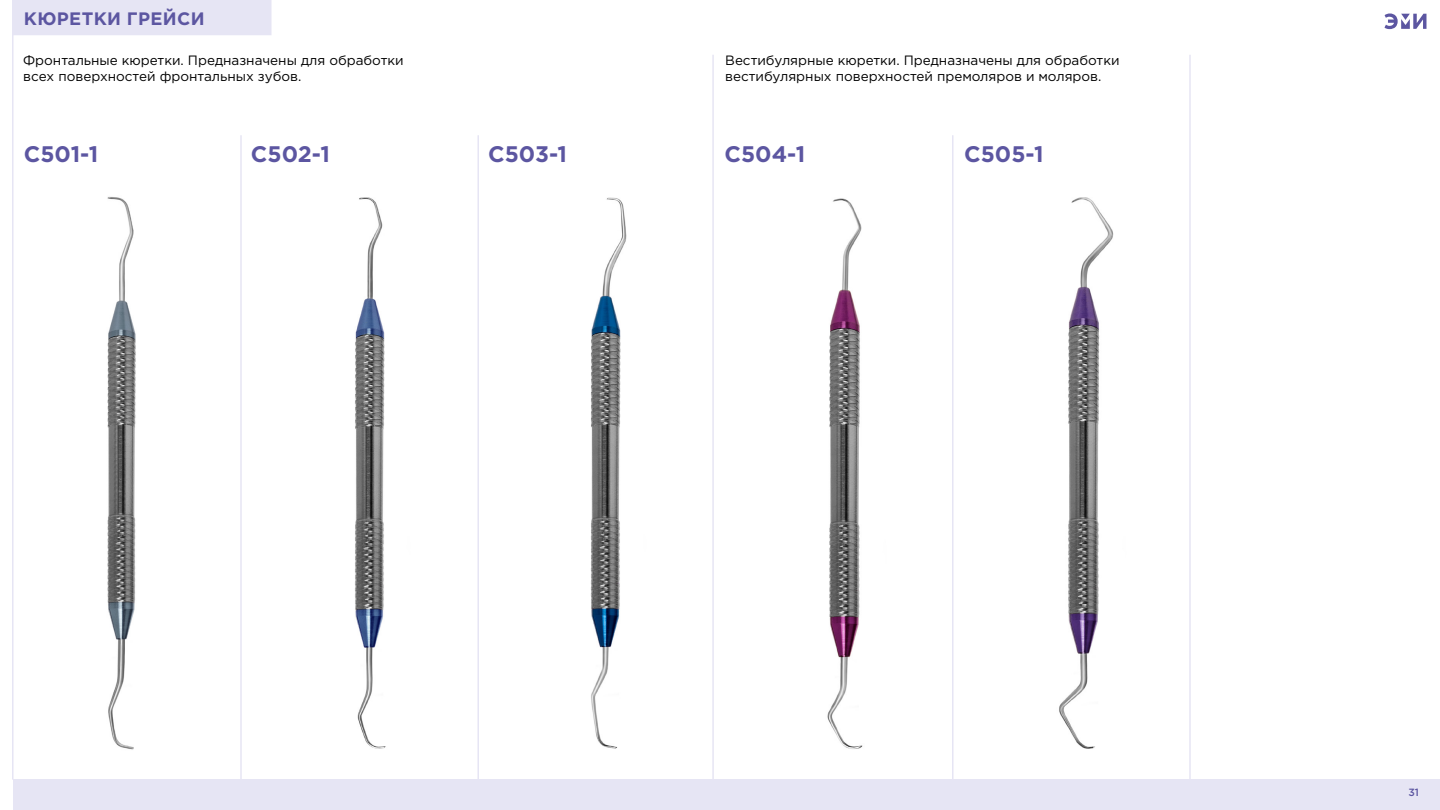
<style>
.page{position:relative;width:1440px;height:810px;background:#fff}
.page>*{position:absolute;margin:0;border:0;box-sizing:border-box;transform-origin:0 0}
.t1{font:700 22.5px "Gotham Pro";color:#5c56a1}
.t2{font:700 18px "Gotham Pro";letter-spacing:.02em;color:#5c56a1}
.t3{font:13.5px/16.2px "Gotham Pro";color:#000}
.t4{font:500 10.5px "Gotham Pro";color:#5c56a1}
</style>
<div class="page">
<div style="left:14px;top:780px;width:1426px;height:30px;background:#e6e5f4"></div>
<hr style="left:12px;top:34px;width:2px;height:746px;background:#e6e5f4">
<div style="left:12px;top:0;width:260px;height:35px;background:#e6e5f4"></div>
<hr style="left:240px;top:135px;width:2px;height:645px;background:#e6e5f4">
<hr style="left:477px;top:135px;width:2px;height:645px;background:#e6e5f4">
<hr style="left:712px;top:55px;width:2px;height:725px;background:#e6e5f4">
<hr style="left:952px;top:135px;width:2px;height:645px;background:#e6e5f4">
<hr style="left:1189px;top:55px;width:2px;height:725px;background:#e6e5f4">
<img style="left:107px;top:197px;width:29px;height:553px">
<img style="left:355px;top:197px;width:31px;height:552px">
<img style="left:591px;top:197px;width:36px;height:552px">
<img style="left:827px;top:198px;width:36px;height:551px">
<img style="left:1059px;top:197px;width:55px;height:552px">
<svg style="left:1384px;top:14px;width:42px;height:15px"></svg>
<h2 class="t2" style="left:24px;top:8px;width:182px">КЮРЕТКИ ГРЕЙСИ</h2>
<p class="t3" style="left:23px;top:52px;width:382px">Фронтальные кюретки. Предназначены для обработки всех поверхностей фронтальных зубов.</p>
<p class="t3" style="left:725px;top:52px;width:396px">Вестибулярные кюретки. Предназначены для обработки вестибулярных поверхностей премоляров и моляров.</p>
<h1 class="t1" style="left:24px;top:141px;width:76px">С501-1</h1>
<h1 class="t1" style="left:251px;top:141px;width:80px">С502-1</h1>
<h1 class="t1" style="left:488px;top:141px;width:80px">С503-1</h1>
<h1 class="t1" style="left:724px;top:141px;width:82px">С504-1</h1>
<h1 class="t1" style="left:964px;top:141px;width:81px">С505-1</h1>
<p class="t4" style="left:1408px;top:787px;width:12px">31</p>
</div>
